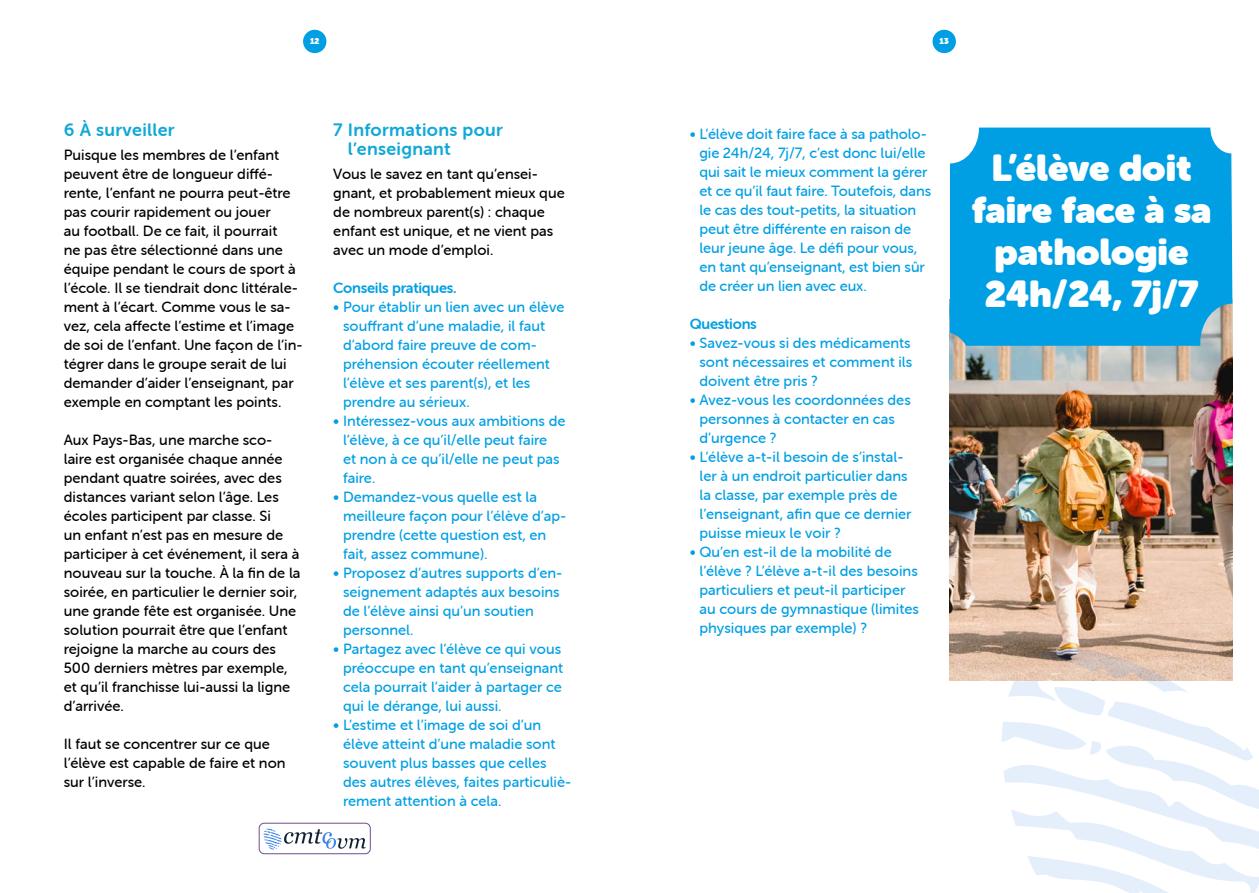
<style>
.page{position:relative;width:1259px;height:893px;background:#fff}
.page>*{position:absolute;margin:0;border:0;box-sizing:border-box;transform-origin:0 0}
.t1{font:36.9px/42px "Museo Sans Rounded";color:#fff;text-align:center}
.t2{font:18px/19px "Museo Sans Rounded 700";letter-spacing:.02em;color:#10a8d6}
.t3{font:14.85px/19px "Museo Sans Rounded 500";color:#009fe3}
.t4{font:14.85px/19px "Museo Sans Rounded 500";color:#000}
.t5{font:14.85px "Museo Sans Rounded 700";letter-spacing:-.02em;color:#009fe3}
.t6{font:8.4px "Museo Sans Rounded";color:#fff}
</style>
<div class="page">
<div style="left:303px;top:30px;width:23px;height:23px;background:#009fe3;border-radius:50%"></div>
<div style="left:932px;top:30px;width:24px;height:23px;background:#009fe3;border-radius:50%"></div>
<img style="left:950px;top:346px;width:282px;height:334px">
<div style="left:950px;top:128px;width:282px;height:218px;background:#009fe3"></div>
<svg style="left:1001px;top:637px;width:258px;height:256px"></svg>
<div style="left:259px;top:823px;width:111px;height:31px;border:1px solid #6e4e8b;border-radius:5px"></div>
<svg style="left:264px;top:828px;width:102px;height:21px"></svg>
<p class="t6" style="left:310px;top:36px;width:11px">12</p>
<p class="t6" style="left:939px;top:36px;width:11px">13</p>
<p class="t2" style="left:64px;top:120px;width:112px">6 À surveiller</p>
<p class="t4" style="left:64px;top:145px;width:240px">Puisque les membres de l’enfant peuvent être de longueur diffé&shy;rente, l’enfant ne pourra peut-être pas courir rapidement ou jouer<br>au football. De ce fait, il pourrait<br>ne pas être sélectionné dans une équipe pendant le cours de sport à l’école. Il se tiendrait donc littérale&shy;ment à l’écart. Comme vous le sa&shy;vez, cela affecte l’estime et l’image de soi de l’enfant. Une façon de l’in&shy;tégrer dans le groupe serait de lui demander d’aider l’enseignant, par exemple en comptant les points.</p>
<p class="t4" style="left:64px;top:431px;width:238px">Aux Pays-Bas, une marche sco&shy;laire est organisée chaque année pendant quatre soirées, avec des distances variant selon l’âge. Les écoles participent par classe. Si<br>un enfant n’est pas en mesure de participer à cet événement, il sera à nouveau sur la touche. À la fin de la soirée, en particulier le dernier soir, une grande fête est organisée. Une solution pourrait être que l’enfant rejoigne la marche au cours des<br>500 derniers mètres par exemple, et qu’il franchisse lui-aussi la ligne d’arrivée.</p>
<p class="t4" style="left:64px;top:735px;width:223px">Il faut se concentrer sur ce que l’élève est capable de faire et non sur l’inverse.</p>
<p class="t2" style="left:348px;top:120px;width:157px;text-indent:-15px">7 Informations pour l’enseignant</p>
<p class="t4" style="left:333px;top:164px;width:233px">Vous le savez en tant qu’ensei&shy;gnant, et probablement mieux que de nombreux parent(s) : chaque enfant est unique, et ne vient pas avec un mode d’emploi.</p>
<p class="t5" style="left:333px;top:280px;width:125px">Conseils pratiques.</p>
<p class="t3" style="left:343px;top:298px;width:223px;text-indent:-10px">• Pour établir un lien avec un élève souffrant d’une maladie, il faut d’abord faire preuve de com&shy;préhension écouter réellement l’élève et ses parent(s), et les prendre au sérieux.</p>
<p class="t3" style="left:343px;top:412px;width:224px;text-indent:-10px">• Intéressez-vous aux ambitions de l’élève, à ce qu’il/elle peut faire<br>et non à ce qu’il/elle ne peut pas faire.</p>
<p class="t3" style="left:343px;top:488px;width:225px;text-indent:-10px">• Demandez-vous quelle est la meilleure façon pour l’élève d’ap&shy;prendre (cette question est, en fait, assez commune).</p>
<p class="t3" style="left:343px;top:564px;width:221px;text-indent:-10px">• Proposez d’autres supports d’en&shy;seignement adaptés aux besoins de l’élève ainsi qu’un soutien personnel.</p>
<p class="t3" style="left:343px;top:640px;width:222px;text-indent:-10px">• Partagez avec l’élève ce qui vous préoccupe en tant qu’enseignant cela pourrait l’aider à partager ce qui le dérange, lui aussi.</p>
<p class="t3" style="left:343px;top:716px;width:230px;text-indent:-10px">• L’estime et l’image de soi d’un élève atteint d’une maladie sont souvent plus basses que celles des autres élèves, faites particuliè&shy;rement attention à cela.</p>
<p class="t3" style="left:699px;top:124px;width:233px;text-indent:-10px">• L’élève doit faire face à sa patholo&shy;gie 24h/24, 7j/7, c’est donc lui/elle qui sait le mieux comment la gérer et ce qu’il faut faire. Toutefois, dans le cas des tout-petits, la situation peut être différente en raison de leur jeune âge. Le défi pour vous, en tant qu’enseignant, est bien sûr de créer un lien avec eux.</p>
<p class="t5" style="left:689px;top:315px;width:69px">Questions</p>
<p class="t3" style="left:699px;top:333px;width:214px;text-align:justify;text-indent:-10px">• Savez-vous si des médicaments sont nécessaires et comment ils doivent être pris ?</p>
<p class="t3" style="left:699px;top:390px;width:213px;text-indent:-10px">• Avez-vous les coordonnées des personnes à contacter en cas d’urgence ?</p>
<p class="t3" style="left:699px;top:447px;width:213px;text-indent:-10px">• L’élève a-t-il besoin de s’instal&shy;ler à un endroit particulier dans la classe, par exemple près de l’enseignant, afin que ce dernier puisse mieux le voir ?</p>
<p class="t3" style="left:699px;top:542px;width:221px;text-indent:-10px">• Qu’en est-il de la mobilité de l’élève ? L’élève a-t-il des besoins particuliers et peut-il participer au cours de gymnastique (limites physiques par exemple) ?</p>
<h1 class="t1" style="left:971px;top:147px;width:241px">L’élève doit faire face à sa pathologie<br>24h/24, 7j/7</h1>
</div>
